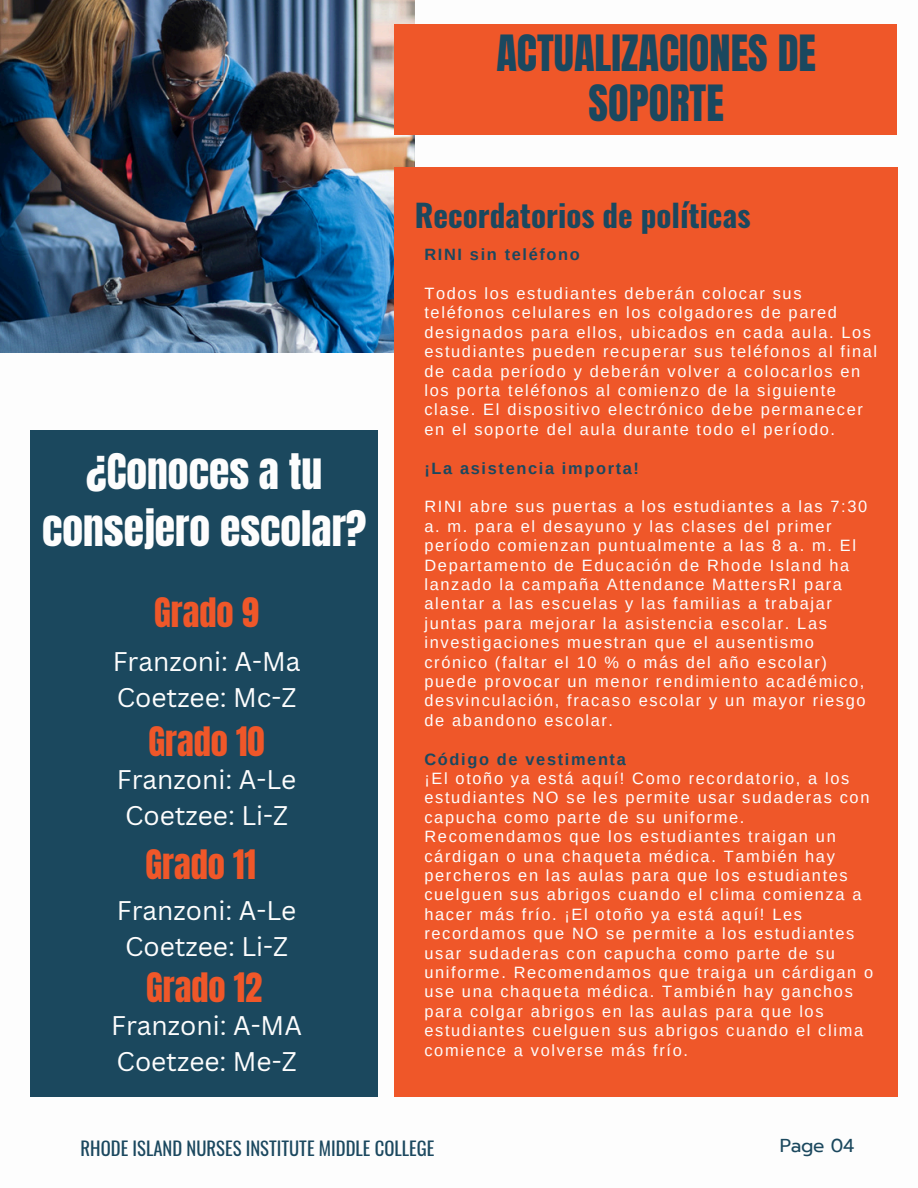
<style>
.page{position:relative;width:918px;height:1188px;background:#fff}
.page>*{position:absolute;margin:0;border:0;box-sizing:border-box;transform-origin:0 0}
.t1{font:42.45px/50.7px "Anton";color:#1b485f;text-align:center}
.t2{font:41.7px/57.3px "Anton";color:#fdfdfd;text-align:center}
.t3{font:34.5px "Anton";color:#ef5729}
.t4{font:700 31.2px "Oswald";color:#1b485f}
.t5{font:26.25px/36px "Canva Sans";color:#fdfdfd}
.t6{font:18.75px "Oswald";color:#1b485f}
.t7{font:18.6px "Prompt";letter-spacing:-.015em;color:#1b485e}
.t8{font:16.35px/19.4px "Arimo";letter-spacing:.1em;color:#fdfdfd}
.t9{font:700 16.35px "Arimo";letter-spacing:.1em;color:#1b485f}
</style>
<div class="page">
<img style="left:0;top:0;width:415px;height:352px">
<div style="left:394px;top:24px;width:503px;height:111px;background:#ef5729"></div>
<div style="left:394px;top:167px;width:504px;height:929px;background:#ef5729"></div>
<div style="left:31px;top:431px;width:347px;height:665px;background:#1b485e"></div>
<p class="t1" style="left:496px;top:28px;width:321px">ACTUALIZACIONES DE<br>SOPORTE</p>
<h5 class="t2" style="left:42px;top:443px;width:326px">¿Conoces a tu consejero escolar?</h5>
<h5 class="t3" style="left:154px;top:587px;width:107px">Grado 9</h5>
<h4 class="t5" style="left:113px;top:643px;width:189px">Franzoni: A-Ma<br>Coetzee: Mc-Z</h4>
<h5 class="t3" style="left:149px;top:716px;width:118px">Grado 10</h5>
<h4 class="t5" style="left:117px;top:761px;width:181px;text-align:center">Franzoni: A-Le<br>Coetzee: Li-Z</h4>
<h4 class="t3" style="left:146px;top:840px;width:112px">Grado 11</h4>
<h6 class="t5" style="left:117px;top:892px;width:181px;text-align:center">Franzoni: A-Le<br>Coetzee: Li-Z</h6>
<h5 class="t3" style="left:146px;top:963px;width:118px">Grado 12</h5>
<p class="t5" style="left:111px;top:1007px;width:192px">Franzoni: A-MA<br>Coetzee: Me-Z</p>
<h4 class="t4" style="left:415px;top:191px;width:337px">Recordatorios de políticas</h4>
<h1 class="t9" style="left:424px;top:245px;width:157px">RINI sin teléfono</h1>
<h3 class="t8" style="left:424px;top:284px;width:454px">Todos los estudiantes deberán colocar sus teléfonos celulares en los colgadores de pared designados para ellos, ubicados en cada aula. Los estudiantes pueden recuperar sus teléfonos al final de cada período y deberán volver a colocarlos en los porta teléfonos al comienzo de la siguiente clase. El dispositivo electrónico debe permanecer en el soporte del aula durante todo el período.</h3>
<p class="t9" style="left:424px;top:459px;width:216px">¡La asistencia importa!</p>
<p class="t8" style="left:424px;top:497px;width:444px">RINI abre sus puertas a los estudiantes a las 7:30 a. m. para el desayuno y las clases del primer período comienzan puntualmente a las 8 a. m. El Departamento de Educación de Rhode Island ha lanzado la campaña Attendance MattersRI para alentar a las escuelas y las familias a trabajar juntas para mejorar la asistencia escolar. Las investigaciones muestran que el ausentismo crónico (faltar el 10 % o más del año escolar) puede provocar un menor rendimiento académico, desvinculación, fracaso escolar y un mayor riesgo de abandono escolar.</p>
<p class="t9" style="left:424px;top:750px;width:203px">Código de vestimenta</p>
<p class="t8" style="left:424px;top:769px;width:450px">¡El otoño ya está aquí! Como recordatorio, a los estudiantes NO se les permite usar sudaderas con capucha como parte de su uniforme.<br>Recomendamos que los estudiantes traigan un cárdigan o una chaqueta médica. También hay percheros en las aulas para que los estudiantes cuelguen sus abrigos cuando el clima comienza a hacer más frío. ¡El otoño ya está aquí! Les recordamos que NO se permite a los estudiantes usar sudaderas con capucha como parte de su uniforme. Recomendamos que traiga un cárdigan o use una chaqueta médica. También hay ganchos para colgar abrigos en las aulas para que los estudiantes cuelguen sus abrigos cuando el clima comience a volverse más frío.</p>
<p class="t6" style="left:81px;top:1134px;width:355px">RHODE ISLAND NURSES INSTITUTE MIDDLE COLLEGE</p>
<h2 class="t7" style="left:780px;top:1132px;width:76px">Page 04</h2>
</div>
